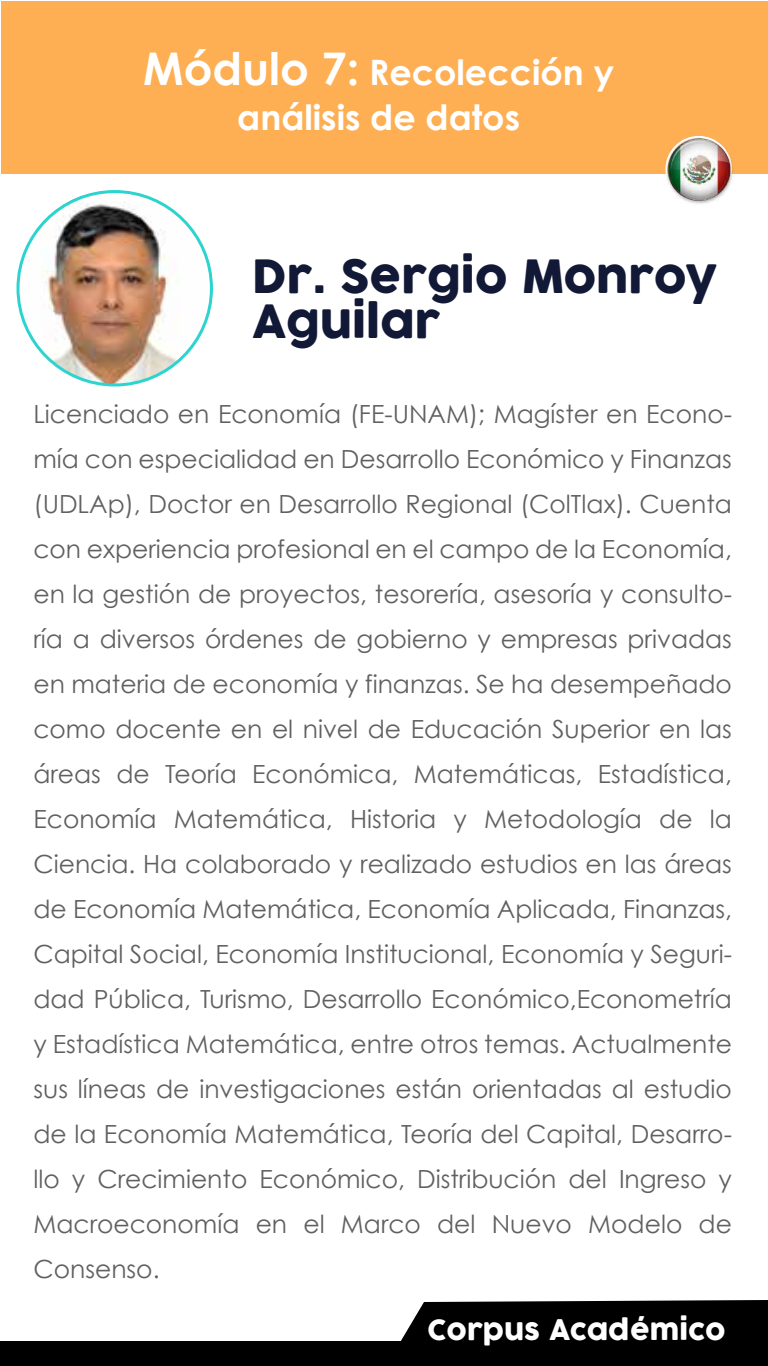
<style>
.page{position:relative;width:768px;height:1366px;background:#fff}
.page>*{position:absolute;margin:0;border:0;box-sizing:border-box;transform-origin:0 0}
.t1{font:44.8px/45px "Cocogoose";color:#121936}
.t2{font:700 35px/45px "Century Gothic";color:#fff;text-align:center}
.t3{font:27.8px "Cocogoose";color:#fff}
.t4{font:25px/45px "Century Gothic";color:#606060;text-align:justify}
.s1{font-size:45px}
</style>
<div class="page">
<div style="left:401px;top:1300px;width:367px;height:66px;background:#000"></div>
<div style="left:0;top:1341px;width:421px;height:25px;background:#000"></div>
<div style="left:1px;top:2px;width:767px;height:172px;background:#feaf53"></div>
<svg style="left:20px;top:191px;width:191px;height:194px"></svg>
<img style="left:18px;top:192px;width:193px;height:193px;border-radius:97px">
<img style="left:665px;top:135px;width:68px;height:69px">
<h2 class="t2" style="left:143px;top:48px;width:472px"><span class="s1">Módulo 7:</span> Recolección y análisis de datos</h2>
<h1 class="t1" style="left:252px;top:256px;width:466px">Dr. Sergio Monroy<br>Aguilar</h1>
<p class="t4" style="left:33px;top:392px;width:700px">Licenciado en Economía (FE-UNAM); Magíster en Econo&shy;mía con especialidad en Desarrollo Económico y Finanzas (UDLAp), Doctor en Desarrollo Regional (ColTlax). Cuenta con experiencia profesional en el campo de la Economía, en la gestión de proyectos, tesorería, asesoría y consulto&shy;ría a diversos órdenes de gobierno y empresas privadas en materia de economía y finanzas. Se ha desempeñado como docente en el nivel de Educación Superior en las áreas de Teoría Económica, Matemáticas, Estadística, Economía Matemática, Historia y Metodología de la Ciencia. Ha colaborado y realizado estudios en las áreas de Economía Matemática, Economía Aplicada, Finanzas, Capital Social, Economía Institucional, Economía y Seguri&shy;dad Pública, Turismo, Desarrollo Económico,Econometría y Estadística Matemática, entre otros temas. Actualmente sus líneas de investigaciones están orientadas al estudio de la Economía Matemática, Teoría del Capital, Desarro&shy;llo y Crecimiento Económico, Distribución del Ingreso y Macroeconomía en el Marco del Nuevo Modelo de Consenso.</p>
<p class="t3" style="left:427px;top:1311px;width:300px">Corpus Académico</p>
</div>
